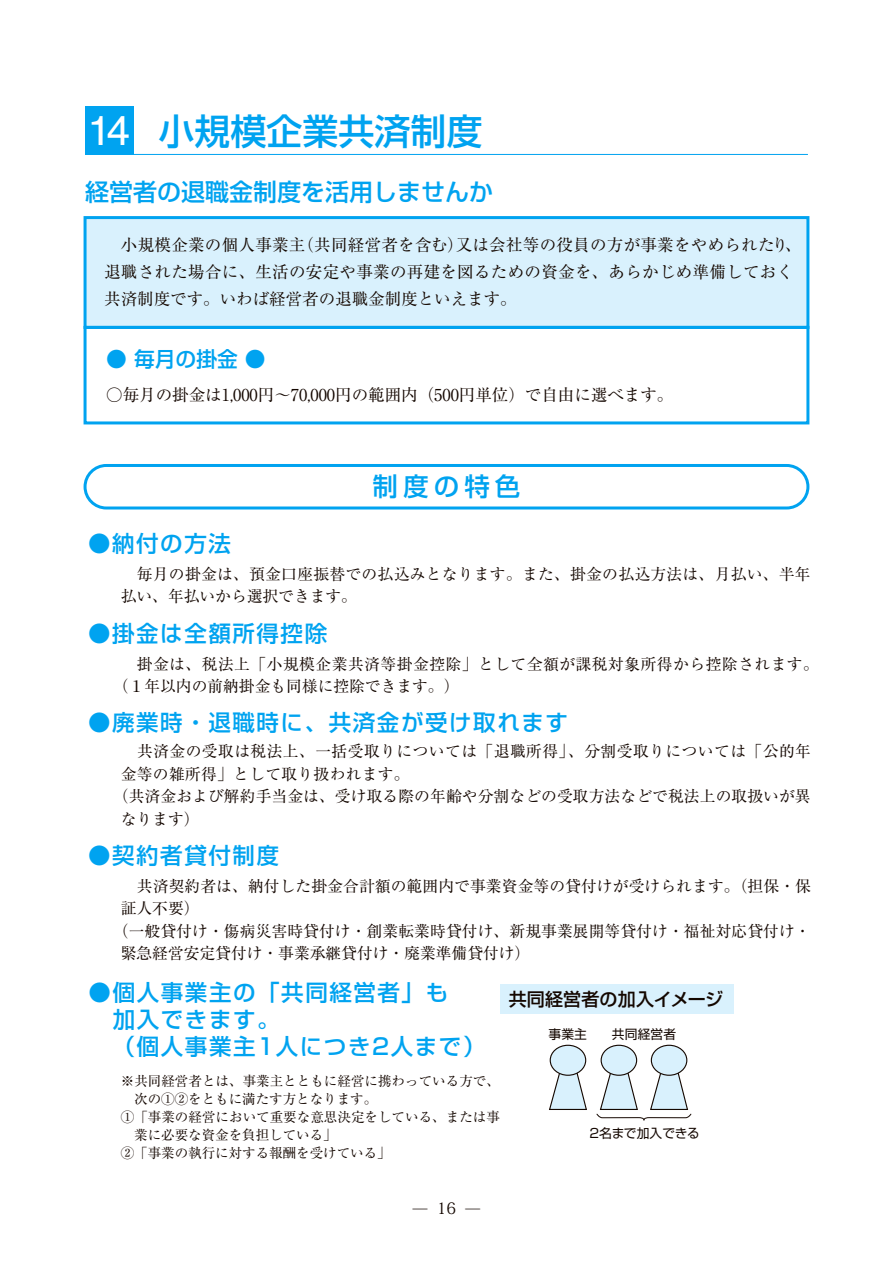
<style>
.page{position:relative;width:893px;height:1263px;background:#fff}
.page>*{position:absolute;margin:0;border:0;box-sizing:border-box;transform-origin:0 0}
.t1{font:500 36px "Shin Go Pr 6 N";color:#00a3f0}
.t2{font:500 25.5px "Shin Go Pr 6 N";letter-spacing:.2em;color:#00a3f0}
.t3{font:500 24px "Shin Go Pr 6 N";color:#00a3f0}
.t4{font:500 22.5px/27px "Shin Go Pr 6 N";letter-spacing:.07em;color:#00a3f0}
.t5{font:500 21px "Shin Go Pr 6 N";color:#00a3f0}
.t6{font:500 18px "Shin Go Pr 6 N";letter-spacing:.01em;color:#140700}
.t7{font:16.5px/27px "Ryumin Pro";letter-spacing:.02em;color:#140700}
.t8{font:16.5px "Ryumin Pro";color:#140700}
.t9{font:15.9px "Koz Min Pro";color:#140700}
.t10{font:15.75px/22.5px "Ryumin Pro";letter-spacing:.005em;color:#140700}
.t11{font:15.75px/22.5px "Ryumin Pro";letter-spacing:.03em;color:#140700}
.t12{font:13.5px "Ryumin Pro";letter-spacing:.005em;color:#140700}
.t13{font:12.75px "Shin Go Pr 6 N";letter-spacing:-.01em;color:#140700}
.t14{font:12.75px "Shin Go Pr 6 N";letter-spacing:.01em;color:#140700}
.s1{font-family:"Helvetica";font-weight:400;font-size:42px;color:#fff}
</style>
<div class="page">
<div style="left:500px;top:983px;width:233px;height:30px;background:#d9f1fd"></div>
<div style="left:85px;top:218px;width:723px;height:109px;background:#d9f1fd"></div>
<div style="left:84px;top:216px;width:725px;height:113px;border:3px solid #00a3f0"></div>
<div style="left:85px;top:106px;width:49px;height:48px;background:#00a3f0"></div>
<hr style="left:85px;top:154px;width:723px;height:1px;background:#00a3f0">
<div style="left:84px;top:464px;width:725px;height:45px;border:3px solid #00a3f0;border-radius:21px"></div>
<div style="left:84px;top:326px;width:725px;height:98px;border:3px solid #00a3f0"></div>
<svg style="left:549px;top:1068px;width:38px;height:42px"></svg>
<div style="left:550px;top:1045px;width:36px;height:30px;background:#d9f1fd;border-radius:50%"></div>
<div style="left:550px;top:1045px;width:36px;height:31px;border:1px solid #140700;border-radius:50%"></div>
<div style="left:601px;top:1045px;width:36px;height:30px;background:#d9f1fd;border-radius:50%"></div>
<div style="left:601px;top:1045px;width:36px;height:31px;border:1px solid #140700;border-radius:50%"></div>
<div style="left:651px;top:1045px;width:36px;height:30px;background:#d9f1fd;border-radius:50%"></div>
<div style="left:651px;top:1045px;width:36px;height:31px;border:1px solid #140700;border-radius:50%"></div>
<svg style="left:596px;top:1068px;width:96px;height:53px"></svg>
<h1 class="t1" style="left:88px;top:102px;width:396px"><span class="s1">14</span> 小規模企業共済制度</h1>
<h3 class="t3" style="left:85px;top:173px;width:410px">経営者の退職金制度を活用しませんか</h3>
<p class="t7" style="left:104px;top:230px;width:699px">　小規模企業の個人事業主（共同経営者を含む）又は会社等の役員の方が事業をやめられたり、退職された場合に、生活の安定や事業の再建を図るための資金を、あらかじめ準備しておく共済制度です。いわば経営者の退職金制度といえます。</p>
<h3 class="t5" style="left:106px;top:342px;width:161px">● 毎月の掛金 ●</h3>
<p class="t8" style="left:106px;top:382px;width:569px">○毎月の掛金は1,000円～70,000円の範囲内（500円単位）で自由に選べます。</p>
<h2 class="t2" style="left:373px;top:465px;width:149px">制度の特色</h2>
<h3 class="t4" style="left:88px;top:529px;width:144px">●納付の方法</h3>
<p class="t10" style="left:121px;top:562px;width:691px">　毎月の掛金は、預金口座振替での払込みとなります。また、掛金の払込方法は、月払い、半年払い、年払いから選択できます。</p>
<h3 class="t4" style="left:88px;top:618px;width:241px">●掛金は全額所得控除</h3>
<p class="t11" style="left:113px;top:651px;width:707px;text-indent:24px">掛金は、税法上「小規模企業共済等掛金控除」として全額が課税対象所得から控除されます。（１年以内の前納掛金も同様に控除できます。）</p>
<h3 class="t4" style="left:88px;top:707px;width:481px">●廃業時・退職時に、共済金が受け取れます</h3>
<p class="t11" style="left:121px;top:739px;width:692px">　共済金の受取は税法上、一括受取りについては「退職所得」、分割受取りについては「公的年</p>
<p class="t10" style="left:121px;top:761px;width:290px">金等の雑所得」として取り扱われます。</p>
<p class="t10" style="left:113px;top:784px;width:699px">（共済金および解約手当金は、受け取る際の年齢や分割などの受取方法などで税法上の取扱いが異</p>
<p class="t10" style="left:121px;top:806px;width:80px">なります）</p>
<h3 class="t4" style="left:88px;top:840px;width:193px">●契約者貸付制度</h3>
<p class="t10" style="left:137px;top:873px;width:675px">共済契約者は、納付した掛金合計額の範囲内で事業資金等の貸付けが受けられます。（担保・保</p>
<p class="t10" style="left:121px;top:896px;width:80px">証人不要）</p>
<p class="t10" style="left:113px;top:918px;width:699px">（一般貸付け・傷病災害時貸付け・創業転業時貸付け、新規事業展開等貸付け・福祉対応貸付け・</p>
<p class="t10" style="left:121px;top:941px;width:411px">緊急経営安定貸付け・事業承継貸付け・廃業準備貸付け）</p>
<h3 class="t4" style="left:89px;top:978px;width:398px">●個人事業主の「共同経営者」も<br>　加入できます。<br>　（個人事業主1人につき2人まで）</h3>
<p class="t6" style="left:509px;top:984px;width:216px">共同経営者の加入イメージ</p>
<p class="t14" style="left:549px;top:1024px;width:40px">事業主</p>
<p class="t14" style="left:612px;top:1024px;width:66px">共同経営者</p>
<p class="t12" style="left:121px;top:1070px;width:381px">※共同経営者とは、事業主とともに経営に携わっている方で、</p>
<p class="t12" style="left:134px;top:1088px;width:244px">次の①②をともに満たす方となります。</p>
<p class="t12" style="left:121px;top:1106px;width:381px">①「事業の経営において重要な意思決定をしている、または事</p>
<p class="t12" style="left:134px;top:1124px;width:204px">業に必要な資金を負担している」</p>
<p class="t12" style="left:121px;top:1142px;width:271px">②「事業の執行に対する報酬を受けている」</p>
<p class="t9" style="left:412px;top:1197px;width:70px">— 16 —</p>
<p class="t13" style="left:589px;top:1123px;width:111px">2名まで加入できる</p>
</div>
